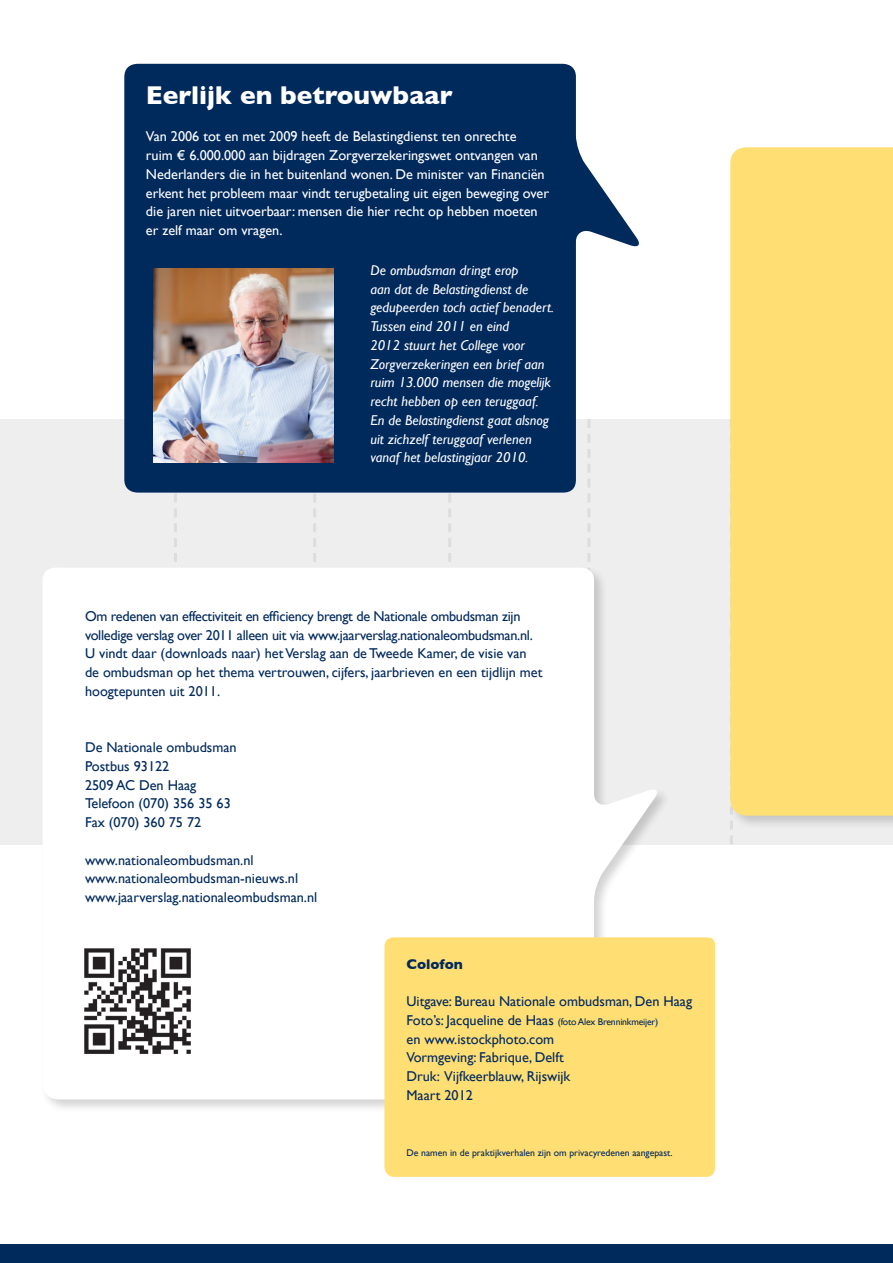
<style>
.page{position:relative;width:893px;height:1263px;background:#fff}
.page>*{position:absolute;margin:0;border:0;box-sizing:border-box;transform-origin:0 0}
.t1{font:700 26.25px "Gill Sans";color:#fff}
.t2{font:14.25px/18.8px "Gill Sans";color:#fff}
.t3{font:14.25px "Gill Sans";color:#00295c}
.t4{font:14.25px/18.8px "Gill Sans";letter-spacing:-.02em;color:#00295c}
.t5{font:italic 14.25px/18.8px "Gill Sans";color:#fff}
.t6{font:700 14.25px "Gill Sans";color:#00295c}
.t7{font:9.75px "Gill Sans";color:#00295c}
.t8{font:9.75px "Gill Sans";letter-spacing:-.02em;color:#00295c}
.s1{font-size:14.25px}
</style>
<div class="page">
<div style="left:0;top:419px;width:893px;height:425px;background:#eeeeef"></div>
<svg style="left:588px;top:494px;width:2px;height:68px"></svg>
<svg style="left:448px;top:494px;width:3px;height:68px"></svg>
<svg style="left:313px;top:494px;width:3px;height:68px"></svg>
<svg style="left:174px;top:494px;width:3px;height:68px"></svg>
<div style="left:0;top:1244px;width:893px;height:19px;background:#00295c"></div>
<div style="left:728px;top:145px;width:165px;height:763px;background:#231f20;opacity:.2"></div>
<svg style="left:730px;top:147px;width:163px;height:750px;background:#fde082"></svg>
<div style="left:40px;top:565px;width:630px;height:548px;background:#231f20;opacity:.2"></div>
<div style="left:43px;top:567px;width:616px;height:532px;background:#fff"></div>
<svg style="left:124px;top:64px;width:515px;height:429px;background:#214571"></svg>
<img style="left:154px;top:268px;width:180px;height:194px">
<img style="left:81px;top:944px;width:113px;height:113px">
<div style="left:384px;top:937px;width:331px;height:240px;background:#ffde74"></div>
<p class="t1" style="left:146px;top:80px;width:308px">Eerlijk en betrouwbaar</p>
<p class="t2" style="left:146px;top:127px;width:405px">Van 2006 tot en met 2009 heeft de Belastingdienst ten onrechte<br>ruim € 6.000.000 aan bijdragen Zorgverzekeringswet ontvangen van Nederlanders die in het buitenland wonen. De minister van Financiën erkent het probleem maar vindt terugbetaling uit eigen beweging over die jaren niet uitvoerbaar: mensen die hier recht op hebben moeten er zelf maar om vragen.</p>
<p class="t5" style="left:370px;top:261px;width:185px">De ombudsman dringt erop<br>aan dat de Belastingdienst de gedupeerden toch actief benadert.<br>Tussen eind 2011 en eind<br>2012 stuurt het College voor<br>Zorgverzekeringen een brief aan ruim 13.000 mensen die mogelijk recht hebben op een teruggaaf.<br>En de Belastingdienst gaat alsnog uit zichzelf teruggaaf verlenen vanaf het belastingjaar 2010.</p>
<p class="t4" style="left:85px;top:606px;width:459px">Om redenen van effectiviteit en efficiency brengt de Nationale ombudsman zijn volledige verslag over 2011 alleen uit via www.jaarverslag.nationaleombudsman.nl.<br>U vindt daar (downloads naar) het Verslag aan de Tweede Kamer, de visie van de ombudsman op het thema vertrouwen, cijfers, jaarbrieven en een tijdlijn met hoogtepunten uit 2011.</p>
<p class="t3" style="left:85px;top:739px;width:153px">De Nationale ombudsman</p>
<p class="t3" style="left:85px;top:758px;width:86px">Postbus 93122</p>
<p class="t3" style="left:85px;top:776px;width:113px">2509 AC Den Haag</p>
<p class="t3" style="left:85px;top:795px;width:147px">Telefoon (070) 356 35 63</p>
<p class="t3" style="left:85px;top:814px;width:118px">Fax (070) 360 75 72</p>
<p class="t3" style="left:85px;top:851px;width:170px">www.nationaleombudsman.nl</p>
<p class="t3" style="left:85px;top:870px;width:215px">www.nationaleombudsman-nieuws.nl</p>
<p class="t3" style="left:85px;top:889px;width:234px">www.jaarverslag.nationaleombudsman.nl</p>
<p class="t6" style="left:406px;top:955px;width:58px">Colofon</p>
<p class="t3" style="left:406px;top:993px;width:287px">Uitgave: Bureau Nationale ombudsman, Den Haag</p>
<p class="t8" style="left:406px;top:1016px;width:253px"><span class="s1">Foto’s: Jacqueline de Haas</span> (foto Alex Brenninkmeijer)</p>
<p class="t3" style="left:406px;top:1030px;width:149px">en www.istockphoto.com</p>
<p class="t3" style="left:406px;top:1049px;width:159px">Vormgeving: Fabrique, Delft</p>
<p class="t3" style="left:406px;top:1068px;width:165px">Druk: Vijfkeerblauw, Rijswijk</p>
<p class="t3" style="left:406px;top:1087px;width:68px">Maart 2012</p>
<p class="t7" style="left:406px;top:1147px;width:268px">De namen in de praktijkverhalen zijn om privacyredenen aangepast.</p>
</div>
